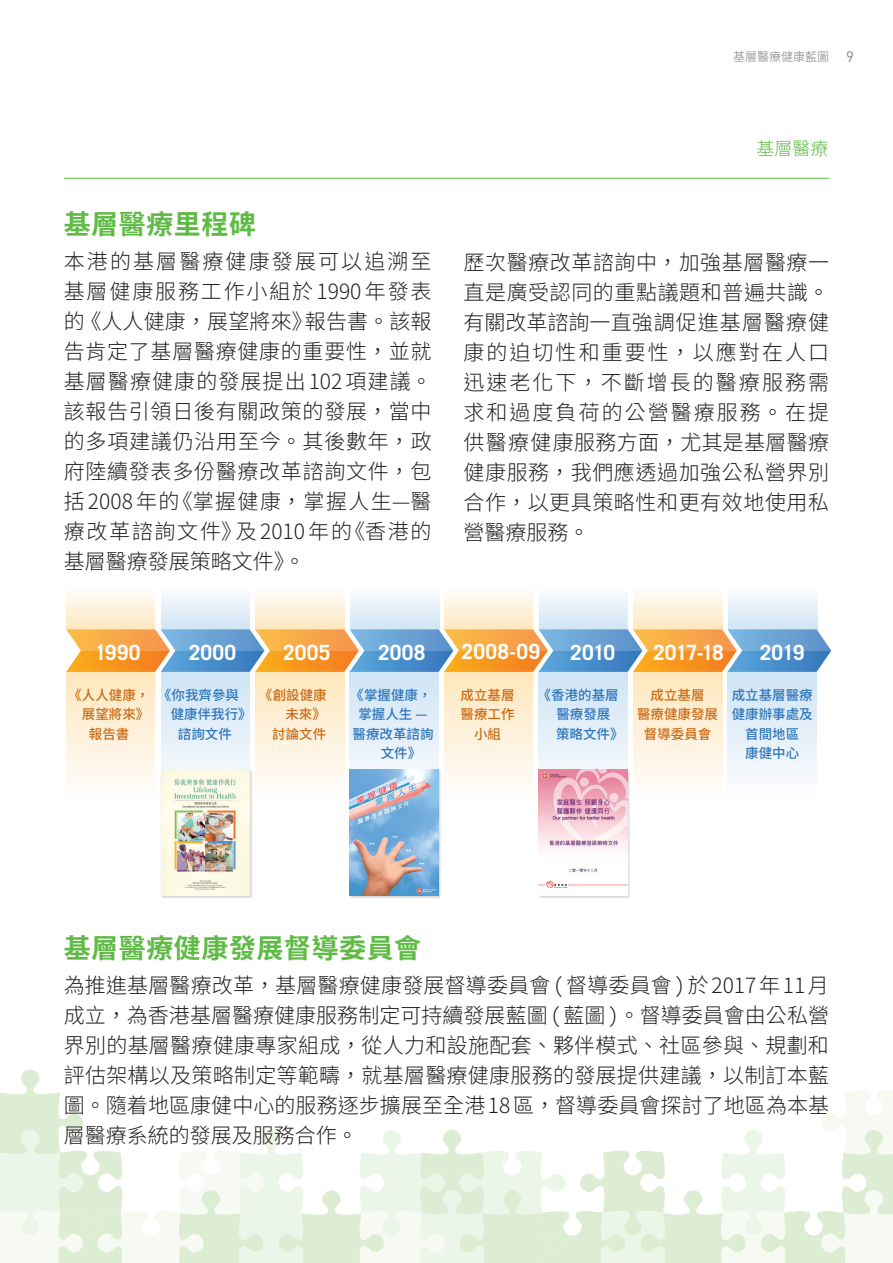
<style>
.page{position:relative;width:893px;height:1263px;background:#fff}
.page>*{position:absolute;margin:0;border:0;box-sizing:border-box;transform-origin:0 0}
.t1{font:700 27px "Noto Sans CJ Ktc";letter-spacing:.02em;color:#60bb46}
.t2{font:300 21px/30px "Noto Sans CJ Ktc";letter-spacing:.015em;color:#231f20;text-align:justify}
.t3{font:700 21px "Trade Gothic LT Std";letter-spacing:.005em;color:#fff}
.t4{font:300 18px "Noto Sans CJ Ktc";color:#60bb46}
.t5{font:500 13.5px/19.5px "Noto Sans CJ Ktc";color:#2e76bc;text-align:center}
.t6{font:500 13.5px/19.5px "Noto Sans CJ Ktc";color:#ca6c17;text-align:center}
.t7{font:300 12px "Noto Sans CJ Ktc";color:#808285}
.s1{font-family:"DIN";font-weight:400;font-size:15px}
</style>
<div class="page">
<div style="left:66px;top:672px;width:89px;height:127px;background:linear-gradient(to bottom,#fee6bc,#fefdfd)"></div>
<div style="left:66px;top:587px;width:89px;height:42px;background:linear-gradient(to bottom,#fefdfd,#fee8c0)"></div>
<div style="left:444px;top:587px;width:89px;height:42px;background:linear-gradient(to bottom,#fefdfd,#fee8c0)"></div>
<div style="left:255px;top:587px;width:89px;height:42px;background:linear-gradient(to bottom,#fefdfd,#fee8c0)"></div>
<div style="left:633px;top:587px;width:89px;height:42px;background:linear-gradient(to bottom,#fefdfd,#fee8c0)"></div>
<div style="left:444px;top:672px;width:89px;height:127px;background:linear-gradient(to bottom,#fee6bc,#fefdfd)"></div>
<div style="left:255px;top:672px;width:89px;height:127px;background:linear-gradient(to bottom,#fee6bc,#fefdfd)"></div>
<div style="left:633px;top:672px;width:89px;height:127px;background:linear-gradient(to bottom,#fee6bc,#fefdfd)"></div>
<svg style="left:161px;top:672px;width:89px;height:97px;background:#e0edf7"></svg>
<div style="left:161px;top:587px;width:89px;height:42px;background:linear-gradient(to bottom,#fefdfe,#d1e5f5)"></div>
<div style="left:539px;top:587px;width:89px;height:42px;background:linear-gradient(to bottom,#fefdfe,#d1e5f5)"></div>
<div style="left:350px;top:587px;width:89px;height:42px;background:linear-gradient(to bottom,#fefdfe,#d1e5f5)"></div>
<div style="left:728px;top:587px;width:89px;height:42px;background:linear-gradient(to bottom,#fefdfe,#d1e5f5)"></div>
<svg style="left:539px;top:672px;width:89px;height:97px;background:#e0edf7"></svg>
<svg style="left:350px;top:672px;width:88px;height:97px;background:#e0edf7"></svg>
<div style="left:728px;top:672px;width:88px;height:127px;background:linear-gradient(to bottom,#cee4f4,#fdfdfe)"></div>
<svg style="left:66px;top:651px;width:765px;height:21px;background:#a6997e"></svg>
<svg style="left:66px;top:629px;width:765px;height:22px;background:#b7ad98"></svg>
<hr style="left:64px;top:178px;width:765px;height:1px;background:#60bb46">
<div style="left:161px;top:769px;width:92px;height:130px;background:#231f20;opacity:.2"></div>
<img style="left:161px;top:770px;width:88px;height:125px">
<div style="left:349px;top:769px;width:93px;height:130px;background:#231f20;opacity:.2"></div>
<img style="left:350px;top:770px;width:88px;height:125px">
<div style="left:538px;top:769px;width:93px;height:130px;background:#231f20;opacity:.2"></div>
<img style="left:539px;top:770px;width:88px;height:125px">
<svg style="left:0;top:1069px;width:893px;height:194px"></svg>
<p class="t7" style="left:733px;top:50px;width:122px">基層醫療健康藍圖 <span class="s1">9</span></p>
<p class="t4" style="left:756px;top:138px;width:73px">基層醫療</p>
<p class="t1" style="left:64px;top:209px;width:194px">基層醫療里程碑</p>
<p class="t2" style="left:64px;top:247px;width:369px">本港的基層醫療健康發展可以追溯至基層健康服務工作小組於1990年發表的《人人健康，展望將來》報告書。該報告肯定了基層醫療健康的重要性，並就基層醫療健康的發展提出102項建議。該報告引領日後有關政策的發展，當中的多項建議仍沿用至今。其後數年，政府陸續發表多份醫療改革諮詢文件，包括2008年的《掌握健康，掌握人生—醫療改革諮詢文件》及2010年的《香港的基層醫療發展策略文件》。</p>
<p class="t2" style="left:463px;top:247px;width:367px">歷次醫療改革諮詢中，加強基層醫療一直是廣受認同的重點議題和普遍共識。有關改革諮詢一直強調促進基層醫療健康的迫切性和重要性，以應對在人口迅速老化下，不斷增長的醫療服務需求和過度負荷的公營醫療服務。在提供醫療健康服務方面，尤其是基層醫療健康服務，我們應透過加強公私營界別合作，以更具策略性和更有效地使用私營醫療服務。</p>
<p class="t3" style="left:95px;top:640px;width:47px">1990</p>
<p class="t3" style="left:189px;top:640px;width:49px">2000</p>
<p class="t3" style="left:283px;top:640px;width:49px">2005</p>
<p class="t3" style="left:378px;top:640px;width:49px">2008</p>
<p class="t3" style="left:462px;top:638px;width:80px">2008-09</p>
<p class="t3" style="left:570px;top:640px;width:46px">2010</p>
<p class="t3" style="left:653px;top:640px;width:72px">2017-18</p>
<p class="t3" style="left:760px;top:640px;width:46px">2019</p>
<p class="t6" style="left:68px;top:685px;width:83px">《 人人健康，</p>
<p class="t6" style="left:82px;top:705px;width:69px">展望將來》</p>
<p class="t6" style="left:89px;top:724px;width:42px">報告書</p>
<p class="t5" style="left:158px;top:685px;width:83px">《 你我齊參與</p>
<p class="t5" style="left:171px;top:705px;width:82px">健康伴我行》</p>
<p class="t5" style="left:178px;top:724px;width:55px">諮詢文件</p>
<p class="t6" style="left:259px;top:685px;width:69px;text-align:right">《 創設健康未來》<br>討論文件</p>
<p class="t6" style="left:460px;top:685px;width:55px">成立基層醫療工作小組</p>
<p class="t6" style="left:637px;top:685px;width:83px">成立基層<br>醫療健康發展督導委員會</p>
<p class="t5" style="left:350px;top:685px;width:83px">《 掌握健康，</p>
<p class="t5" style="left:358px;top:705px;width:71px">掌握人生 —</p>
<p class="t5" style="left:352px;top:724px;width:82px">醫療改革諮詢</p>
<p class="t5" style="left:381px;top:744px;width:42px">文件》</p>
<p class="t5" style="left:556px;top:685px;width:69px;text-align:left;text-indent:-19px">《 香港的基層醫療發展策略文件》</p>
<p class="t5" style="left:732px;top:685px;width:82px">成立基層醫療健康辦事處及首間地區<br>康健中心</p>
<p class="t1" style="left:64px;top:933px;width:359px">基層醫療健康發展督導委員會</p>
<p class="t2" style="left:64px;top:971px;width:767px">為推進基層醫療改革，基層醫療健康發展督導委員會 (督導委員會 )於 2017年 11月成立，為香港基層醫療健康服務制定可持續發展藍圖 (藍圖 )。督導委員會由公私營界別的基層醫療健康專家組成，從人力和設施配套、夥伴模式、社區參與、規劃和評估架構以及策略制定等範疇，就基層醫療健康服務的發展提供建議，以制訂本藍圖。隨着地區康健中心的服務逐步擴展至全港 18區，督導委員會探討了地區為本基層醫療系統的發展及服務合作。</p>
</div>
